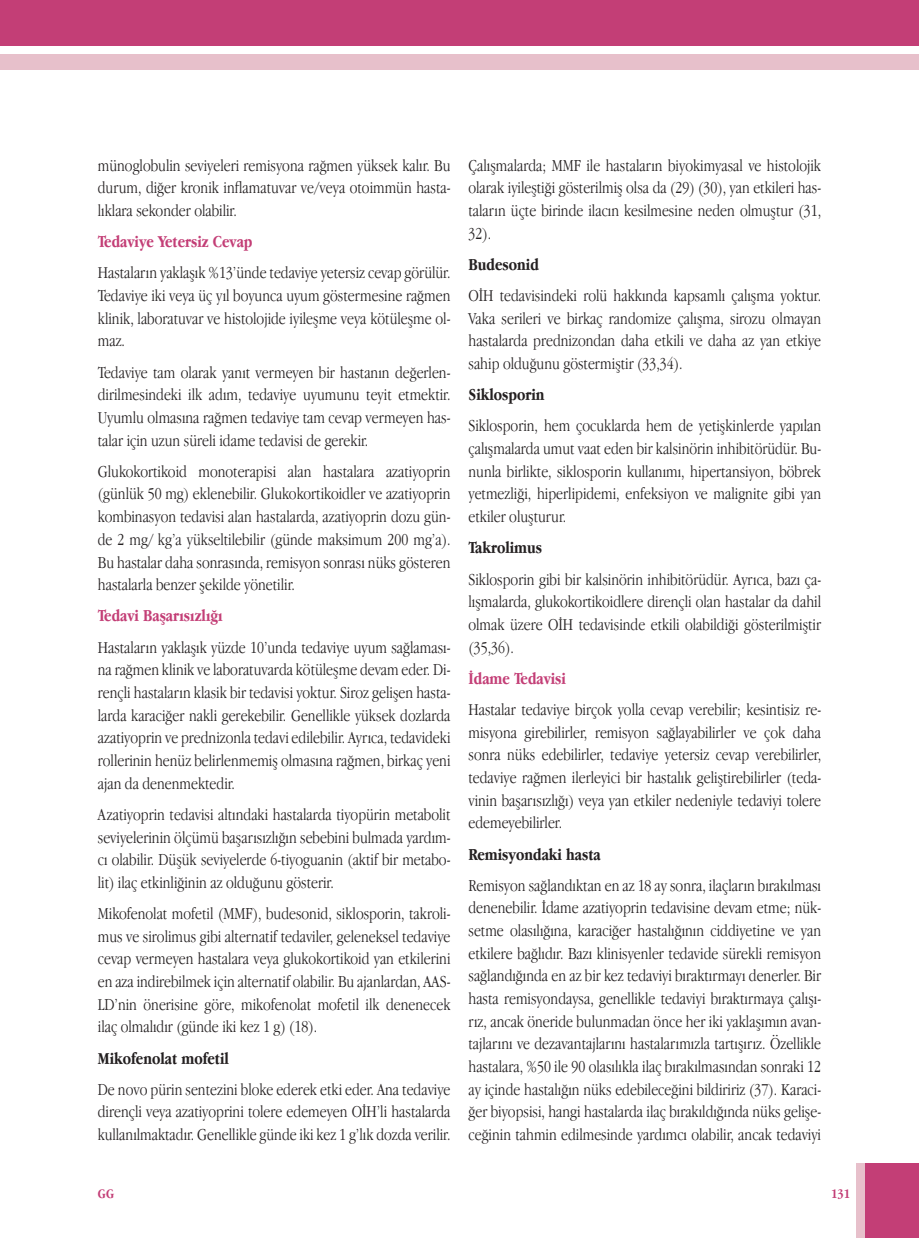
<style>
.page{position:relative;width:919px;height:1238px;background:#fff}
.page>*{position:absolute;margin:0;border:0;box-sizing:border-box;transform-origin:0 0}
.t1{font:300 17.25px/22.6px "Apple Garamond";color:#231f20;text-align:justify}
.t2{font:700 17.25px "Apple Garamond";color:#231f20}
.t3{font:700 17.25px "Apple Garamond";color:#c33e76}
.t4{font:700 13.5px "Apple Garamond";color:#c33e76}
</style>
<div class="page">
<div style="left:865px;top:1163px;width:53px;height:74px;background:#c33e76"></div>
<div style="left:856px;top:1163px;width:9px;height:74px;background:#e7c0cb"></div>
<div style="left:1px;top:54px;width:917px;height:15px;background:#e7c0cb"></div>
<div style="left:1px;top:0;width:917px;height:45px;background:#c33e76"></div>
<p class="t1" style="left:98px;top:153px;width:354px">münoglobulin seviyeleri remisyona rağmen yüksek kalır. Bu durum, diğer kronik inflamatuvar ve/veya otoimmün hasta&shy;lıklara sekonder olabilir.</p>
<p class="t3" style="left:98px;top:232px;width:156px">Tedaviye Yetersiz Cevap</p>
<p class="t1" style="left:98px;top:261px;width:354px">Hastaların yaklaşık %13’ünde tedaviye yetersiz cevap görülür.<br>Tedaviye iki veya üç yıl boyunca uyum göstermesine rağmen klinik, laboratuvar ve histolojide iyileşme veya kötüleşme ol&shy;maz.</p>
<p class="t1" style="left:98px;top:360px;width:354px">Tedaviye tam olarak yanıt vermeyen bir hastanın değerlen&shy;dirilmesindeki ilk adım, tedaviye uyumunu teyit etmektir.<br>Uyumlu olmasına rağmen tedaviye tam cevap vermeyen has&shy;talar için uzun süreli idame tedavisi de gerekir.</p>
<p class="t1" style="left:98px;top:459px;width:354px">Glukokortikoid monoterapisi alan hastalara azatiyoprin (günlük 50 mg) eklenebilir. Glukokortikoidler ve azatiyoprin kombinasyon tedavisi alan hastalarda, azatiyoprin dozu gün&shy;de 2 mg/ kg’a yükseltilebilir (günde maksimum 200 mg’a).<br>Bu hastalar daha sonrasında, remisyon sonrası nüks gösteren hastalarla benzer şekilde yönetilir.</p>
<p class="t3" style="left:98px;top:606px;width:126px">Tedavi Başarısızlığı</p>
<p class="t1" style="left:98px;top:635px;width:354px">Hastaların yaklaşık yüzde 10’unda tedaviye uyum sağlaması&shy;na rağmen klinik ve laboratuvarda kötüleşme devam eder. Di&shy;rençli hastaların klasik bir tedavisi yoktur. Siroz gelişen hasta&shy;larda karaciğer nakli gerekebilir. Genellikle yüksek dozlarda azatiyoprin ve prednizonla tedavi edilebilir. Ayrıca, tedavideki rollerinin henüz belirlenmemiş olmasına rağmen, birkaç yeni ajan da denenmektedir.</p>
<p class="t1" style="left:98px;top:802px;width:354px">Azatiyoprin tedavisi altındaki hastalarda tiyopürin metabolit seviyelerinin ölçümü başarısızlığın sebebini bulmada yardım&shy;cı olabilir. Düşük seviyelerde 6-tiyoguanin (aktif bir metabo&shy;lit) ilaç etkinliğinin az olduğunu gösterir.</p>
<p class="t1" style="left:98px;top:901px;width:354px">Mikofenolat mofetil (MMF), budesonid, siklosporin, takroli&shy;mus ve sirolimus gibi alternatif tedaviler, geleneksel tedaviye cevap vermeyen hastalara veya glukokortikoid yan etkilerini en aza indirebilmek için alternatif olabilir. Bu ajanlardan, AAS-LD’nin önerisine göre, mikofenolat mofetil ilk denenecek ilaç olmalıdır (günde iki kez 1 g) (18).</p>
<p class="t2" style="left:98px;top:1048px;width:132px">Mikofenolat mofetil</p>
<p class="t1" style="left:98px;top:1077px;width:354px">De novo pürin sentezini bloke ederek etki eder. Ana tedaviye dirençli veya azatiyoprini tolere edemeyen OİH’li hastalarda kullanılmaktadır. Genellikle günde iki kez 1 g’lık dozda verilir.</p>
<p class="t1" style="left:468px;top:153px;width:354px">Çalışmalarda; MMF ile hastaların biyokimyasal ve histolojik olarak iyileştiği gösterilmiş olsa da (29) (30), yan etkileri has&shy;taların üçte birinde ilacın kesilmesine neden olmuştur (31, 32).</p>
<p class="t2" style="left:468px;top:254px;width:72px">Budesonid</p>
<p class="t1" style="left:468px;top:284px;width:354px">OİH tedavisindeki rolü hakkında kapsamlı çalışma yoktur.<br>Vaka serileri ve birkaç randomize çalışma, sirozu olmayan hastalarda prednizondan daha etkili ve daha az yan etkiye sahip olduğunu göstermiştir (33,34).</p>
<p class="t2" style="left:468px;top:385px;width:78px">Siklosporin</p>
<p class="t1" style="left:468px;top:414px;width:354px">Siklosporin, hem çocuklarda hem de yetişkinlerde yapılan çalışmalarda umut vaat eden bir kalsinörin inhibitörüdür. Bu&shy;nunla birlikte, siklosporin kullanımı, hipertansiyon, böbrek yetmezliği, hiperlipidemi, enfeksiyon ve malignite gibi yan etkiler oluşturur.</p>
<p class="t2" style="left:468px;top:538px;width:75px">Takrolimus</p>
<p class="t1" style="left:468px;top:567px;width:354px">Siklosporin gibi bir kalsinörin inhibitörüdür. Ayrıca, bazı ça&shy;lışmalarda, glukokortikoidlere dirençli olan hastalar da dahil olmak üzere OİH tedavisinde etkili olabildiği gösterilmiştir (35,36).</p>
<p class="t3" style="left:468px;top:668px;width:99px">İdame Tedavisi</p>
<p class="t1" style="left:468px;top:697px;width:354px">Hastalar tedaviye birçok yolla cevap verebilir; kesintisiz re&shy;misyona girebilirler, remisyon sağlayabilirler ve çok daha sonra nüks edebilirler, tedaviye yetersiz cevap verebilirler, tedaviye rağmen ilerleyici bir hastalık geliştirebilirler (teda&shy;vinin başarısızlığı) veya yan etkiler nedeniyle tedaviyi tolere edemeyebilirler.</p>
<p class="t2" style="left:468px;top:844px;width:134px">Remisyondaki hasta</p>
<p class="t1" style="left:468px;top:873px;width:354px">Remisyon sağlandıktan en az 18 ay sonra, ilaçların bırakılması denenebilir. İdame azatiyoprin tedavisine devam etme; nük&shy;setme olasılığına, karaciğer hastalığının ciddiyetine ve yan etkilere bağlıdır. Bazı klinisyenler tedavide sürekli remisyon sağlandığında en az bir kez tedaviyi bıraktırmayı denerler. Bir hasta remisyondaysa, genellikle tedaviyi bıraktırmaya çalışı&shy;rız, ancak öneride bulunmadan önce her iki yaklaşımın avan&shy;tajlarını ve dezavantajlarını hastalarımızla tartışırız. Özellikle hastalara, %50 ile 90 olasılıkla ilaç bırakılmasından sonraki 12 ay içinde hastalığın nüks edebileceğini bildiririz (37). Karaci&shy;ğer biyopsisi, hangi hastalarda ilaç bırakıldığında nüks gelişe&shy;ceğinin tahmin edilmesinde yardımcı olabilir, ancak tedaviyi</p>
<p class="t4" style="left:98px;top:1186px;width:18px">GG</p>
<p class="t4" style="left:831px;top:1186px;width:21px">131</p>
</div>
